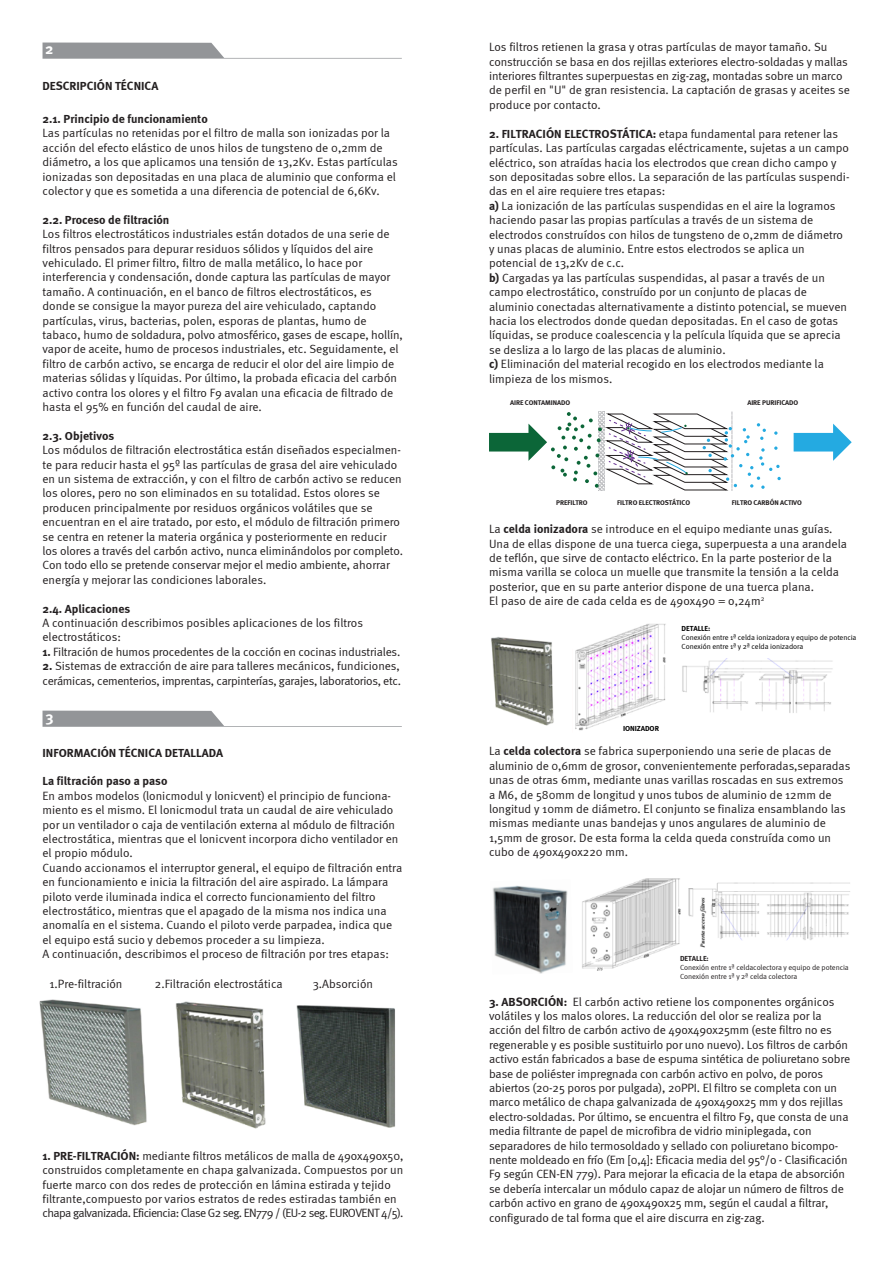
<style>
.page{position:relative;width:893px;height:1263px;background:#fff}
.page>*{position:absolute;margin:0;border:0;box-sizing:border-box;transform-origin:0 0}
.t1{font:700 15px "Meta";color:#fff}
.t2{font:12px/14.4px "Meta Normal";color:#231f20}
.t3{font:700 12px "Meta";color:#231f20}
.t4{font:12px/14.4px "Meta Normal";letter-spacing:-.025em;color:#231f20}
.t5{font:7.5px/9px "Meta Normal";letter-spacing:-.01em;color:#000}
.t6{font:7.5px/9px "Meta Normal";letter-spacing:-.01em;color:#231f20}
.t7{font:700 7.5px "Meta";letter-spacing:-.01em;color:#000}
.t8{font:700 7.5px "Meta";letter-spacing:-.01em;color:#231f20}
.t9{font:700 7.05px "Meta";letter-spacing:-.01em;color:#231f20}
.s1{font-family:"Meta";font-weight:700}
</style>
<div class="page">
<img style="left:39px;top:999px;width:108px;height:127px">
<img style="left:296px;top:1005px;width:100px;height:123px">
<img style="left:175px;top:1001px;width:91px;height:128px">
<svg style="left:43px;top:711px;width:359px;height:16px"></svg>
<svg style="left:43px;top:43px;width:359px;height:16px"></svg>
<img style="left:491px;top:637px;width:63px;height:89px">
<img style="left:492px;top:885px;width:76px;height:89px">
<svg style="left:794px;top:424px;width:58px;height:37px"></svg>
<hr style="left:731px;top:412px;width:1px;height:79px;background:#bcbdc0">
<svg style="left:489px;top:412px;width:292px;height:78px"></svg>
<img style="left:575px;top:623px;width:258px;height:108px">
<img style="left:582px;top:878px;width:268px;height:93px">
<p class="t1" style="left:45px;top:40px;width:10px">2</p>
<p class="t2" style="left:489px;top:40px;width:363px">Los filtros retienen la grasa y otras partículas de mayor tamaño. Su construcción se basa en dos rejillas exteriores electro-soldadas y mallas interiores filtrantes superpuestas en zig-zag, montadas sobre un marco de perfil en "U" de gran resistencia. La captación de grasas y aceites se produce por contacto.</p>
<p class="t2" style="left:489px;top:126px;width:362px"><span class="s1">2. FILTRACIÓN ELECTROSTÁTICA:</span> etapa fundamental para retener las partículas. Las partículas cargadas eléctricamente, sujetas a un campo eléctrico, son atraídas hacia los electrodos que crean dicho campo y son depositadas sobre ellos. La separación de las partículas suspendi&shy;das en el aire requiere tres etapas:<br><span class="s1">a)</span> La ionización de las partículas suspendidas en el aire la logramos haciendo pasar las propias partículas a través de un sistema de electrodos construídos con hilos de tungsteno de 0,2mm de diámetro y unas placas de aluminio. Entre estos electrodos se aplica un potencial de 13,2Kv de c.c.<br><span class="s1">b)</span> Cargadas ya las partículas suspendidas, al pasar a través de un campo electrostático, construído por un conjunto de placas de aluminio conectadas alternativamente a distinto potencial, se mueven hacia los electrodos donde quedan depositadas. En el caso de gotas líquidas, se produce coalescencia y la película líquida que se aprecia se desliza a lo largo de las placas de aluminio.<br><span class="s1">c)</span> Eliminación del material recogido en los electrodos mediante la limpieza de los mismos.</p>
<p class="t3" style="left:43px;top:79px;width:117px">DESCRIPCIÓN TÉCNICA</p>
<p class="t3" style="left:43px;top:112px;width:167px">2.1. Principio de funcionamiento</p>
<p class="t2" style="left:43px;top:126px;width:357px">Las partículas no retenidas por el filtro de malla son ionizadas por la acción del efecto elástico de unos hilos de tungsteno de 0,2mm de diámetro, a los que aplicamos una tensión de 13,2Kv. Estas partículas ionizadas son depositadas en una placa de aluminio que conforma el colector y que es sometida a una diferencia de potencial de 6,6Kv.</p>
<p class="t3" style="left:43px;top:212px;width:128px">2.2. Proceso de filtración</p>
<p class="t2" style="left:43px;top:227px;width:362px">Los filtros electrostáticos industriales están dotados de una serie de filtros pensados para depurar residuos sólidos y líquidos del aire vehiculado. El primer filtro, filtro de malla metálico, lo hace por interferencia y condensación, donde captura las partículas de mayor tamaño. A continuación, en el banco de filtros electrostáticos, es donde se consigue la mayor pureza del aire vehiculado, captando partículas, virus, bacterias, polen, esporas de plantas, humo de tabaco, humo de soldadura, polvo atmosférico, gases de escape, hollín, vapor de aceite, humo de procesos industriales, etc. Seguidamente, el filtro de carbón activo, se encarga de reducir el olor del aire limpio de materias sólidas y líquidas. Por último, la probada eficacia del carbón activo contra los olores y el filtro F9 avalan una eficacia de filtrado de hasta el 95% en función del caudal de aire.</p>
<p class="t3" style="left:43px;top:428px;width:73px">2.3. Objetivos</p>
<p class="t2" style="left:43px;top:443px;width:362px">Los módulos de filtración electrostática están diseñados especialmen&shy;te para reducir hasta el 95º las partículas de grasa del aire vehiculado en un sistema de extracción, y con el filtro de carbón activo se reducen los olores, pero no son eliminados en su totalidad. Estos olores se producen principalmente por residuos orgánicos volátiles que se encuentran en el aire tratado, por esto, el módulo de filtración primero se centra en retener la materia orgánica y posteriormente en reducir los olores a través del carbón activo, nunca eliminándolos por completo.<br>Con todo ello se pretende conservar mejor el medio ambiente, ahorrar energía y mejorar las condiciones laborales.</p>
<p class="t3" style="left:43px;top:601px;width:89px">2.4. Aplicaciones</p>
<p class="t2" style="left:43px;top:615px;width:322px">A continuación describimos posibles aplicaciones de los filtros electrostáticos:</p>
<p class="t2" style="left:43px;top:644px;width:359px"><span class="s1">1.</span> Filtración de humos procedentes de la cocción en cocinas industriales.</p>
<p class="t4" style="left:43px;top:659px;width:360px"><span class="s1">2.</span> Sistemas de extracción de aire para talleres mecánicos, fundiciones, cerámicas, cementerios, imprentas, carpinterías, garajes, laboratorios, etc.</p>
<p class="t9" style="left:510px;top:399px;width:61px">AIRE CONTAMINADO</p>
<p class="t9" style="left:747px;top:399px;width:52px">AIRE PURIFICADO</p>
<p class="t9" style="left:556px;top:498px;width:33px">PREFILTRO</p>
<p class="t9" style="left:617px;top:498px;width:74px">FILTRO ELECTROSTÁTICO</p>
<p class="t9" style="left:732px;top:498px;width:72px">FILTRO CARBÓN ACTIVO</p>
<p class="t2" style="left:489px;top:522px;width:360px">La <span class="s1">celda ionizadora</span> se introduce en el equipo mediante unas guías.<br>Una de ellas dispone de una tuerca ciega, superpuesta a una arandela de teflón, que sirve de contacto eléctrico. En la parte posterior de la misma varilla se coloca un muelle que transmite la tensión a la celda posterior, que en su parte anterior dispone de una tuerca plana.<br>El paso de aire de cada celda es de 49ox490 = o,24m<sup>2</sup></p>
<p class="t7" style="left:682px;top:624px;width:30px">DETALLE:</p>
<p class="t5" style="left:682px;top:633px;width:176px">Conexión entre 1ª celda ionizadora y equipo de potencia<br>Conexión entre 1ª y 2ª celda ionizadora</p>
<p class="t1" style="left:45px;top:708px;width:10px">3</p>
<p class="t3" style="left:43px;top:745px;width:182px">INFORMACIÓN TÉCNICA DETALLADA</p>
<p class="t3" style="left:43px;top:774px;width:126px">La filtración paso a paso</p>
<p class="t2" style="left:43px;top:788px;width:361px">En ambos modelos (lonicmodul y lonicvent) el principio de funciona&shy;miento es el mismo. El lonicmodul trata un caudal de aire vehiculado por un ventilador o caja de ventilación externa al módulo de filtración electrostática, mientras que el lonicvent incorpora dicho ventilador en el propio módulo.<br>Cuando accionamos el interruptor general, el equipo de filtración entra en funcionamiento e inicia la filtración del aire aspirado. La lámpara piloto verde iluminada indica el correcto funcionamiento del filtro electrostático, mientras que el apagado de la misma nos indica una anomalía en el sistema. Cuando el piloto verde parpadea, indica que el equipo está sucio y debemos proceder a su limpieza.<br>A continuación, describimos el proceso de filtración por tres etapas:</p>
<p class="t2" style="left:50px;top:977px;width:74px">1.Pre-filtración</p>
<p class="t2" style="left:155px;top:977px;width:129px">2.Filtración electrostática</p>
<p class="t2" style="left:313px;top:977px;width:62px">3.Absorción</p>
<p class="t2" style="left:43px;top:1148px;width:362px"><span class="s1">1. PRE-FILTRACIÓN:</span> mediante filtros metálicos de malla de 49ox49ox50, construidos completamente en chapa galvanizada. Compuestos por un fuerte marco con dos redes de protección en lámina estirada y tejido filtrante,compuesto por varios estratos de redes estiradas también en chapa galvanizada. Eficiencia: Clase G2 seg. EN779 / (EU-2 seg. EUROVENT 4/5).</p>
<p class="t7" style="left:623px;top:724px;width:37px">IONIZADOR</p>
<p class="t2" style="left:489px;top:744px;width:363px">La <span class="s1">celda colectora</span> se fabrica superponiendo una serie de placas de aluminio de 0,6mm de grosor, convenientemente perforadas,separadas unas de otras 6mm, mediante unas varillas roscadas en sus extremos a M6, de 580mm de longitud y unos tubos de aluminio de 12mm de longitud y 10mm de diámetro. El conjunto se finaliza ensamblando las mismas mediante unas bandejas y unos angulares de aluminio de 1,5mm de grosor. De esta forma la celda queda construída como un cubo de 49ox49ox220 mm.</p>
<p class="t8" style="left:680px;top:954px;width:30px">DETALLE:</p>
<p class="t6" style="left:680px;top:963px;width:170px">Conexión entre 1ª celdacolectora y equipo de potencia<br>Conexión entre 1ª y 2ª celda colectora</p>
<p class="t2" style="left:489px;top:994px;width:363px"><span class="s1">3. ABSORCIÓN:</span> El carbón activo retiene los componentes orgánicos volátiles y los malos olores. La reducción del olor se realiza por la acción del filtro de carbón activo de 49ox49ox25mm (este filtro no es regenerable y es posible sustituirlo por uno nuevo). Los filtros de carbón activo están fabricados a base de espuma sintética de poliuretano sobre base de poliéster impregnada con carbón activo en polvo, de poros abiertos (20-25 poros por pulgada), 20PPI. El filtro se completa con un marco metálico de chapa galvanizada de 49ox49ox25 mm y dos rejillas electro-soldadas. Por último, se encuentra el filtro F9, que consta de una media filtrante de papel de microfibra de vidrio miniplegada, con separadores de hilo termosoldado y sellado con poliuretano bicompo&shy;nente moldeado en frío (Em [0,4]: Eficacia media del 95°/o - Clasificación F9 según CEN-EN 779). Para mejorar la eficacia de la etapa de absorción se debería intercalar un módulo capaz de alojar un número de filtros de carbón activo en grano de 49ox49ox25 mm, según el caudal a filtrar, configurado de tal forma que el aire discurra en zig-zag.</p>
</div>
